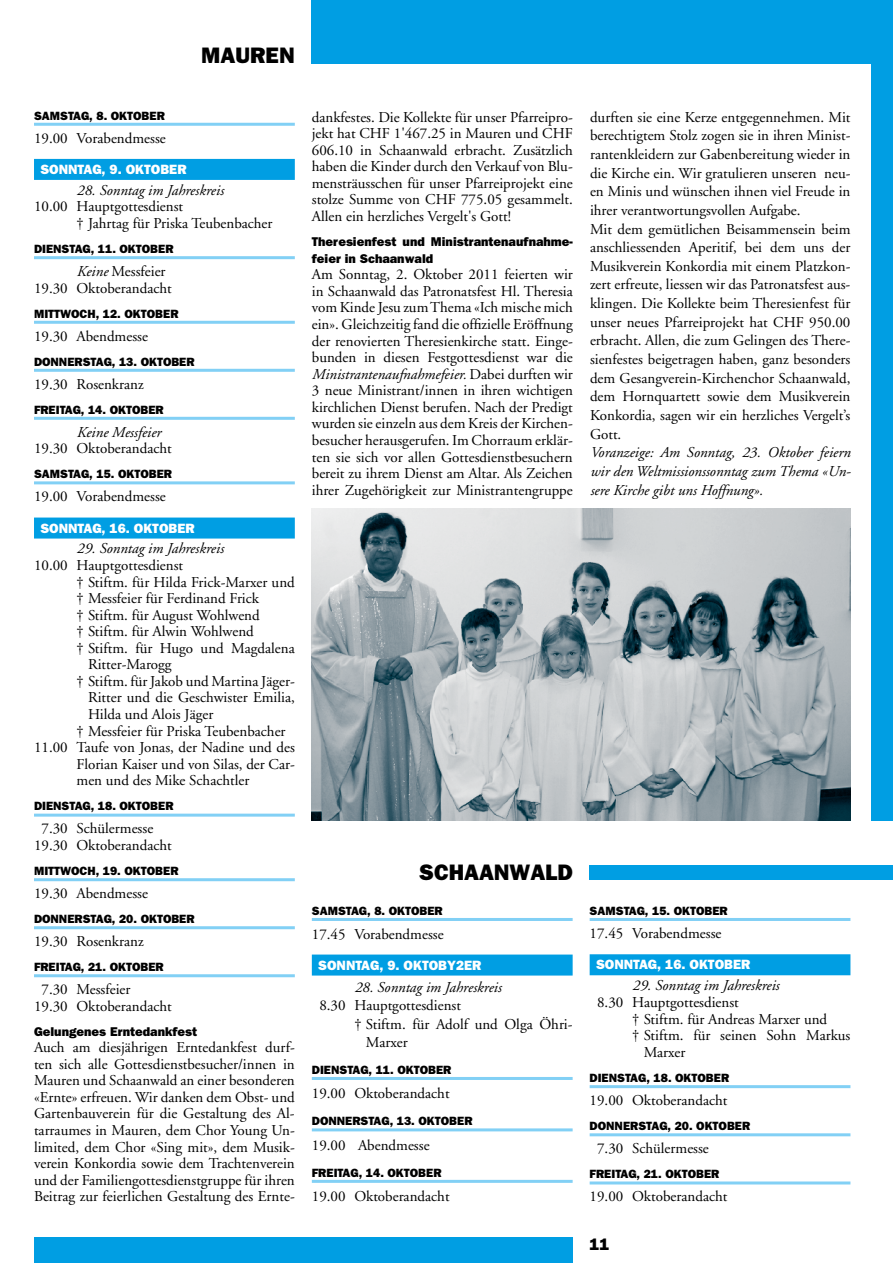
<style>
.page{position:relative;width:893px;height:1263px;background:#fff}
.page>*{position:absolute;margin:0;border:0;box-sizing:border-box;transform-origin:0 0}
.t1{font:800 22.5px "Franklin Gothic";color:#000}
.t2{font:800 16.5px "Franklin Gothic";color:#000}
.t3{font:15px/16.5px "Adobe Garamond";color:#000}
.t4{font:italic 15px/18.6px "Adobe Garamond";color:#000;text-align:justify}
.t5{font:800 13.5px "Franklin Gothic";color:#fff}
.t6{font:800 12.75px/16.5px "Franklin Gothic";color:#000}
.t7{font:800 12px "Franklin Gothic";color:#000}
.s1{font-style:italic}
</style>
<div class="page">
<hr style="left:34px;top:123px;width:261px;height:3px;background:#82d0f5">
<div style="left:34px;top:159px;width:261px;height:21px;background:#009ee3"></div>
<hr style="left:34px;top:256px;width:261px;height:3px;background:#82d0f5">
<hr style="left:34px;top:321px;width:261px;height:3px;background:#82d0f5">
<hr style="left:34px;top:369px;width:261px;height:3px;background:#82d0f5">
<hr style="left:34px;top:417px;width:261px;height:3px;background:#82d0f5">
<hr style="left:34px;top:481px;width:261px;height:3px;background:#82d0f5">
<div style="left:34px;top:517px;width:261px;height:21px;background:#009ee3"></div>
<hr style="left:34px;top:814px;width:261px;height:3px;background:#82d0f5">
<hr style="left:34px;top:878px;width:261px;height:3px;background:#82d0f5">
<hr style="left:34px;top:926px;width:261px;height:3px;background:#82d0f5">
<hr style="left:34px;top:974px;width:261px;height:3px;background:#82d0f5">
<div style="left:872px;top:0;width:21px;height:821px;background:#009ee3"></div>
<div style="left:312px;top:0;width:581px;height:64px;background:#009ee3"></div>
<div style="left:34px;top:1237px;width:539px;height:26px;background:#009ee3"></div>
<hr style="left:312px;top:918px;width:261px;height:3px;background:#82d0f5">
<div style="left:312px;top:954px;width:261px;height:21px;background:#009ee3"></div>
<hr style="left:312px;top:1077px;width:261px;height:3px;background:#82d0f5">
<hr style="left:312px;top:1128px;width:261px;height:3px;background:#82d0f5">
<hr style="left:312px;top:1180px;width:261px;height:3px;background:#82d0f5">
<hr style="left:590px;top:918px;width:260px;height:3px;background:#82d0f5">
<div style="left:590px;top:954px;width:260px;height:21px;background:#009ee3"></div>
<hr style="left:590px;top:1085px;width:260px;height:3px;background:#82d0f5">
<hr style="left:590px;top:1133px;width:260px;height:3px;background:#82d0f5">
<hr style="left:590px;top:1181px;width:260px;height:3px;background:#82d0f5">
<div style="left:590px;top:865px;width:303px;height:15px;background:#009ee3"></div>
<img style="left:312px;top:509px;width:538px;height:312px">
<h1 class="t1" style="left:201px;top:42px;width:65px">MAUREN</h1>
<p class="t7" style="left:34px;top:108px;width:132px">SAMSTAG, 8. OKTOBER</p>
<p class="t3" style="left:34px;top:130px;width:133px">19.00 Vorabendmesse</p>
<p class="t5" style="left:40px;top:161px;width:148px">SONNTAG, 9. OKTOBER</p>
<p class="t4" style="left:77px;top:181px;width:149px">28. Sonntag im Jahreskreis</p>
<p class="t3" style="left:77px;top:199px;width:198px;text-indent:-43px">10.00 Hauptgottesdienst<br>† Jahrtag für Priska Teubenbacher</p>
<p class="t7" style="left:34px;top:242px;width:141px">DIENSTAG, 11. OKTOBER</p>
<p class="t3" style="left:34px;top:263px;width:139px;text-indent:43px"><span class="s1">Keine</span> Messfeier<br>19.30 Oktoberandacht</p>
<p class="t7" style="left:34px;top:306px;width:146px">MITTWOCH, 12. OKTOBER</p>
<p class="t3" style="left:34px;top:328px;width:116px">19.30 Abendmesse</p>
<p class="t7" style="left:34px;top:354px;width:162px">DONNERSTAG, 13. OKTOBER</p>
<p class="t3" style="left:34px;top:376px;width:111px">19.30 Rosenkranz</p>
<p class="t7" style="left:34px;top:402px;width:131px">FREITAG, 14. OKTOBER</p>
<p class="t4" style="left:77px;top:423px;width:86px">Keine Messfeier</p>
<p class="t3" style="left:34px;top:440px;width:139px">19.30 Oktoberandacht</p>
<p class="t7" style="left:34px;top:467px;width:140px">SAMSTAG, 15. OKTOBER</p>
<p class="t3" style="left:34px;top:488px;width:133px">19.00 Vorabendmesse</p>
<p class="t5" style="left:40px;top:520px;width:156px">SONNTAG, 16. OKTOBER</p>
<p class="t4" style="left:77px;top:540px;width:149px">29. Sonntag im Jahreskreis</p>
<p class="t3" style="left:34px;top:557px;width:151px">10.00 Hauptgottesdienst</p>
<p class="t3" style="left:77px;top:574px;width:220px">† Stiftm. für Hilda Frick-Marxer und</p>
<p class="t3" style="left:77px;top:590px;width:184px">† Messfeier für Ferdinand Frick</p>
<p class="t3" style="left:77px;top:607px;width:185px">† Stiftm. für August Wohlwend</p>
<p class="t3" style="left:77px;top:624px;width:179px">† Stiftm. für Alwin Wohlwend</p>
<p class="t3" style="left:77px;top:640px;width:220px">† Stiftm. für Hugo und Magdalena</p>
<p class="t3" style="left:88px;top:657px;width:85px">Ritter-Marogg</p>
<p class="t3" style="left:77px;top:673px;width:220px">† Stiftm. für Jakob und Martina Jäger-</p>
<p class="t3" style="left:88px;top:690px;width:208px">Ritter und die Geschwister Emilia,</p>
<p class="t3" style="left:88px;top:706px;width:127px">Hilda und Alois Jäger</p>
<p class="t3" style="left:77px;top:723px;width:211px">† Messfeier für Priska Teubenbacher</p>
<p class="t3" style="left:34px;top:739px;width:262px">11.00 Taufe von Jonas, der Nadine und des</p>
<p class="t3" style="left:77px;top:756px;width:220px">Florian Kaiser und von Silas, der Car-</p>
<p class="t3" style="left:77px;top:773px;width:174px">men und des Mike Schachtler</p>
<p class="t7" style="left:34px;top:799px;width:141px">DIENSTAG, 18. OKTOBER</p>
<p class="t3" style="left:34px;top:821px;width:139px;text-indent:8px">7.30 Schülermesse<br>19.30 Oktoberandacht</p>
<p class="t7" style="left:34px;top:864px;width:146px">MITTWOCH, 19. OKTOBER</p>
<p class="t3" style="left:34px;top:885px;width:116px">19.30 Abendmesse</p>
<p class="t7" style="left:34px;top:912px;width:162px">DONNERSTAG, 20. OKTOBER</p>
<p class="t3" style="left:34px;top:933px;width:111px">19.30 Rosenkranz</p>
<p class="t7" style="left:34px;top:960px;width:131px">FREITAG, 21. OKTOBER</p>
<p class="t3" style="left:34px;top:981px;width:139px;text-indent:8px">7.30 Messfeier<br>19.30 Oktoberandacht</p>
<p class="t6" style="left:34px;top:1023px;width:165px">GELUNGENES ERNTEDANKFEST</p>
<p class="t3" style="left:34px;top:1039px;width:262px;text-align:justify">Auch am diesjährigen Erntedankfest durf&shy;ten sich alle Gottesdienstbesucher/innen in Mauren und Schaanwald an einer besonderen «Ernte» erfreuen. Wir danken dem Obst- und Gartenbauverein für die Gestaltung des Al&shy;tarraumes in Mauren, dem Chor Young Un&shy;limited, dem Chor «Sing mit», dem Musik&shy;verein Konkordia sowie dem Trachtenverein und der Familiengottesdienstgruppe für ihren Beitrag zur feierlichen Gestaltung des Ernte-</p>
<p class="t3" style="left:312px;top:109px;width:263px;text-align:justify">dankfestes. Die Kollekte für unser Pfarreipro&shy;jekt hat CHF 1'467.25 in Mauren und CHF 606.10 in Schaanwald erbracht. Zusätzlich haben die Kinder durch den Verkauf von Blu&shy;mensträusschen für unser Pfarreiprojekt eine stolze Summe von CHF 775.05 gesammelt.<br>Allen ein herzliches Vergelt's Gott!</p>
<p class="t6" style="left:312px;top:233px;width:263px">THERESIENFEST UND MINISTRANTENAUFNAHME-<br>FEIER IN SCHAANWALD</p>
<p class="t3" style="left:312px;top:267px;width:263px;text-align:justify">Am Sonntag, 2. Oktober 2011 feierten wir in Schaanwald das Patronatsfest Hl. Theresia vom Kinde Jesu zum Thema «Ich mische mich ein». Gleichzeitig fand die offizielle Eröffnung der renovierten Theresienkirche statt. Einge&shy;bunden in diesen Festgottesdienst war die <span class="s1">Ministrantenaufnahmefeier.</span> Dabei durften wir 3 neue Ministrant/innen in ihren wichtigen kirchlichen Dienst berufen. Nach der Predigt wurden sie einzeln aus dem Kreis der Kirchen&shy;besucher herausgerufen. Im Chorraum erklär&shy;ten sie sich vor allen Gottesdienstbesuchern bereit zu ihrem Dienst am Altar. Als Zeichen ihrer Zugehörigkeit zur Ministrantengruppe</p>
<h1 class="t1" style="left:419px;top:859px;width:32px">SCHAANWA</h1>
<h1 class="t1" style="left:545px;top:859px;width:29px">LD</h1>
<p class="t7" style="left:312px;top:903px;width:132px">SAMSTAG, 8. OKTOBER</p>
<p class="t3" style="left:312px;top:927px;width:133px">17.45 Vorabendmesse</p>
<p class="t5" style="left:318px;top:957px;width:165px">SONNTAG, 9. OKTOBY2ER</p>
<p class="t4" style="left:354px;top:978px;width:149px">28. Sonntag im Jahreskreis</p>
<p class="t3" style="left:319px;top:998px;width:143px">8.30 Hauptgottesdienst</p>
<p class="t3" style="left:354px;top:1016px;width:220px">† Stiftm. für Adolf und Olga Öhri-</p>
<p class="t3" style="left:366px;top:1034px;width:43px">Marxer</p>
<p class="t7" style="left:312px;top:1062px;width:141px">DIENSTAG, 11. OKTOBER</p>
<p class="t3" style="left:312px;top:1086px;width:139px">19.00 Oktoberandacht</p>
<p class="t7" style="left:312px;top:1114px;width:162px">DONNERSTAG, 13. OKTOBER</p>
<p class="t3" style="left:312px;top:1137px;width:119px">19.00 Abendmesse</p>
<p class="t7" style="left:312px;top:1165px;width:131px">FREITAG, 14. OKTOBER</p>
<p class="t3" style="left:312px;top:1189px;width:139px">19.00 Oktoberandacht</p>
<p class="t3" style="left:590px;top:108px;width:262px;line-height:18.6px">durften sie eine Kerze entgegennehmen. Mit berechtigtem Stolz zogen sie in ihren Minist&shy;rantenkleidern zur Gabenbereitung wieder in die Kirche ein. Wir gratulieren unseren neu&shy;en Minis und wünschen ihnen viel Freude in ihrer verantwortungsvollen Aufgabe.<br>Mit dem gemütlichen Beisammensein beim anschliessenden Aperitif, bei dem uns der Musikverein Konkordia mit einem Platzkon&shy;zert erfreute, liessen wir das Patronatsfest aus&shy;klingen. Die Kollekte beim Theresienfest für unser neues Pfarreiprojekt hat CHF 950.00 erbracht. Allen, die zum Gelingen des There&shy;sienfestes beigetragen haben, ganz besonders dem Gesangverein-Kirchenchor Schaanwald, dem Hornquartett sowie dem Musikverein Konkordia, sagen wir ein herzliches Vergelt’s Gott.</p>
<p class="t4" style="left:590px;top:444px;width:263px">Voranzeige: Am Sonntag, 23. Oktober feiern wir den Weltmissionssonntag zum Thema «Un&shy;sere Kirche gibt uns Hoffnung».</p>
<p class="t7" style="left:590px;top:903px;width:140px">SAMSTAG, 15. OKTOBER</p>
<p class="t3" style="left:590px;top:925px;width:133px">17.45 Vorabendmesse</p>
<p class="t5" style="left:596px;top:957px;width:156px">SONNTAG, 16. OKTOBER</p>
<p class="t4" style="left:632px;top:977px;width:149px">29. Sonntag im Jahreskreis</p>
<p class="t3" style="left:597px;top:994px;width:143px">8.30 Hauptgottesdienst</p>
<p class="t3" style="left:632px;top:1011px;width:196px">† Stiftm. für Andreas Marxer und</p>
<p class="t3" style="left:632px;top:1027px;width:220px">† Stiftm. für seinen Sohn Markus</p>
<p class="t3" style="left:644px;top:1044px;width:43px">Marxer</p>
<p class="t7" style="left:590px;top:1071px;width:141px">DIENSTAG, 18. OKTOBER</p>
<p class="t3" style="left:590px;top:1092px;width:139px">19.00 Oktoberandacht</p>
<p class="t7" style="left:590px;top:1119px;width:162px">DONNERSTAG, 20. OKTOBER</p>
<p class="t3" style="left:597px;top:1140px;width:113px">7.30 Schülermesse</p>
<p class="t7" style="left:590px;top:1167px;width:131px">FREITAG, 21. OKTOBER</p>
<p class="t3" style="left:590px;top:1189px;width:139px">19.00 Oktoberandacht</p>
<p class="t2" style="left:590px;top:1234px;width:21px">11</p>
</div>
